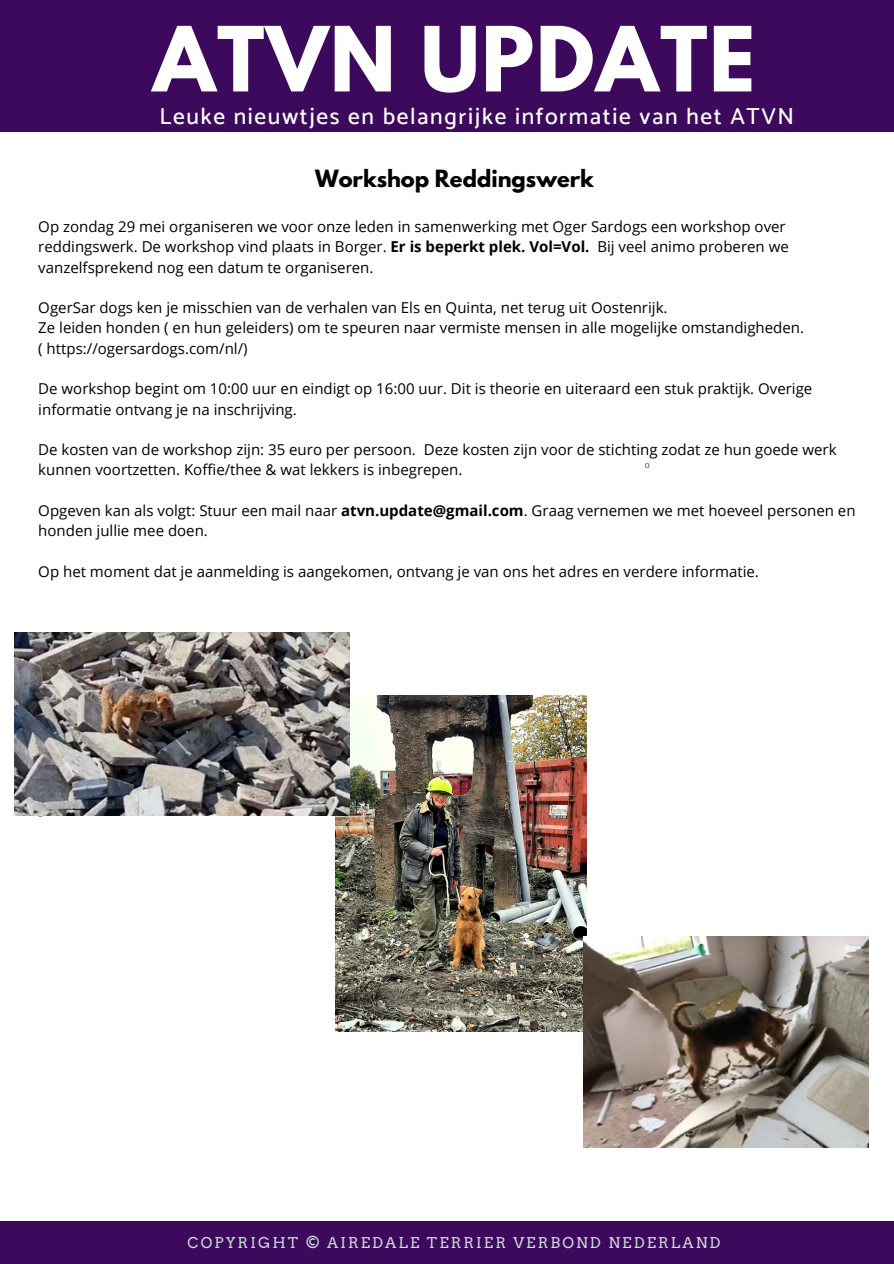
<style>
.page{position:relative;width:894px;height:1264px;background:#fff}
.page>*{position:absolute;margin:0;border:0;box-sizing:border-box;transform-origin:0 0}
.t1{font:700 79.5px "League Spartan";letter-spacing:.02em;color:#fff}
.t2{font:500 23.25px "Catamaran";letter-spacing:.07em;color:#fff}
.t3{font:700 21px "League Spartan";color:#000}
.t4{font:15px/20.2px "Open Sans";color:#000}
.t5{font:14.85px "Arvo";letter-spacing:.14em;color:#cbdad5}
.t6{font:9px "Arimo";color:#72534a}
.s1{font-weight:700}
</style>
<div class="page">
<div style="left:0;top:0;width:893px;height:131px;background:#3c095c"></div>
<div style="left:0;top:1221px;width:893px;height:42px;background:#3c095c"></div>
<img style="left:335px;top:695px;width:251px;height:336px">
<img style="left:15px;top:632px;width:334px;height:183px">
<img style="left:583px;top:936px;width:285px;height:211px">
<p class="t1" style="left:153px;top:20px;width:603px">ATVN UPDATE</p>
<p class="t2" style="left:159px;top:102px;width:636px">Leuke nieuwtjes en belangrijke informatie van het ATVN</p>
<p class="t3" style="left:315px;top:168px;width:280px">Workshop Reddingswerk</p>
<p class="t4" style="left:38px;top:216px;width:751px">Op zondag 29 mei organiseren we voor onze leden in samenwerking met Oger Sardogs een workshop over reddingswerk. De workshop vind plaats in Borger. <span class="s1">Er is beperkt plek. Vol=Vol.</span> Bij veel animo proberen we vanzelfsprekend nog een datum te organiseren.</p>
<p class="t4" style="left:38px;top:297px;width:630px">OgerSar dogs ken je misschien van de verhalen van Els en Quinta, net terug uit Oostenrijk.</p>
<p class="t4" style="left:38px;top:317px;width:767px">Ze leiden honden ( en hun geleiders) om te speuren naar vermiste mensen in alle mogelijke omstandigheden.</p>
<p class="t4" style="left:38px;top:338px;width:211px">( https://ogersardogs.com/nl/)</p>
<p class="t4" style="left:38px;top:378px;width:775px">De workshop begint om 10:00 uur en eindigt op 16:00 uur. Dit is theorie en uiteraard een stuk praktijk. Overige informatie ontvang je na inschrijving.</p>
<p class="t4" style="left:38px;top:439px;width:799px">De kosten van de workshop zijn: 35 euro per persoon. Deze kosten zijn voor de stichting zodat ze hun goede werk kunnen voortzetten. Koffie/thee &amp; wat lekkers is inbegrepen.</p>
<p class="t4" style="left:38px;top:500px;width:818px">Opgeven kan als volgt: Stuur een mail naar <span class="s1">atvn.update@gmail.com</span>. Graag vernemen we met hoeveel personen en honden jullie mee doen.</p>
<p class="t4" style="left:38px;top:561px;width:722px">Op het moment dat je aanmelding is aangekomen, ontvang je van ons het adres en verdere informatie.</p>
<p class="t6" style="left:644px;top:460px;width:7px">o</p>
<p class="t4" style="left:38px;top:804px;width:6px">-</p>
<p class="t4" style="left:450px;top:865px;width:6px">-</p>
<p class="t5" style="left:187px;top:1233px;width:534px">COPYRIGHT © AIREDALE TERRIER VERBOND NEDERLAND</p>
</div>
